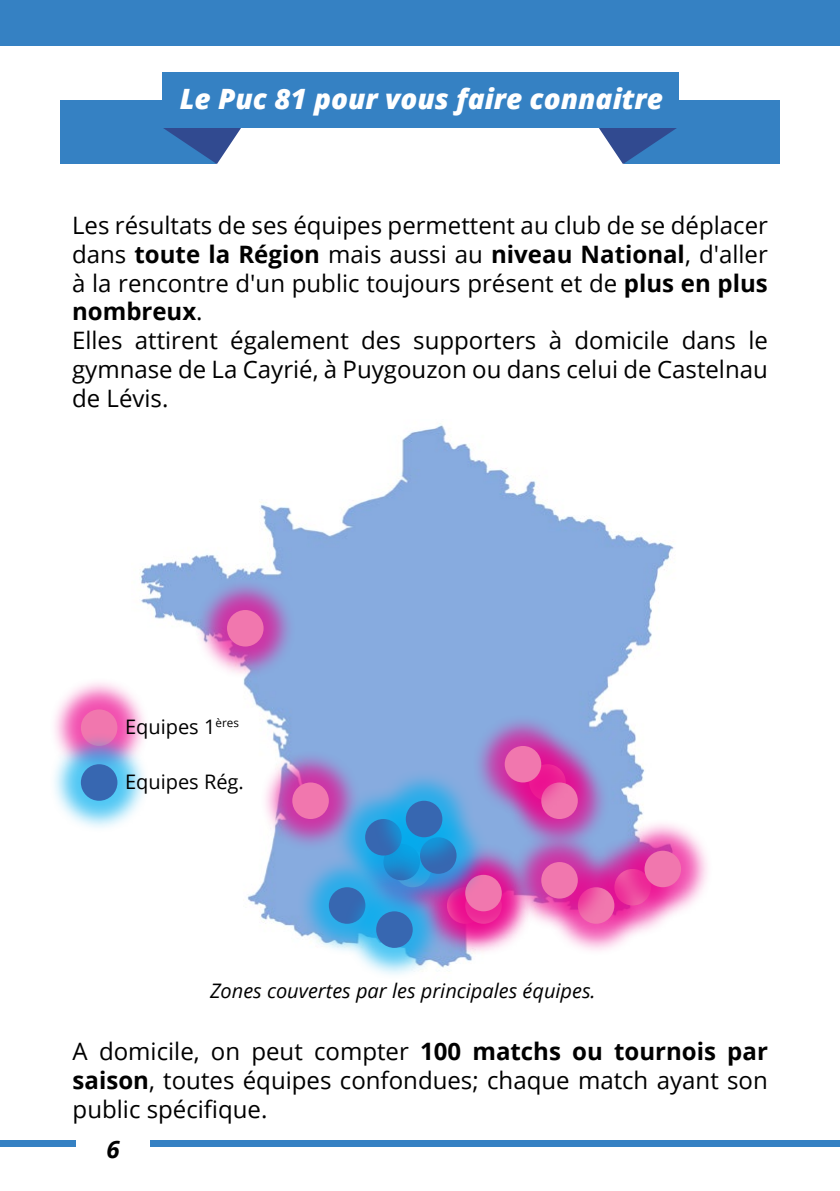
<style>
.page{position:relative;width:840px;height:1191px;background:#fff}
.page>*{position:absolute;margin:0;border:0;box-sizing:border-box;transform-origin:0 0}
.t1{font:italic 800 28px "Open Sans";letter-spacing:-.02em;color:#fff}
.t2{font:24px/28.8px "Open Sans";color:#000}
.t3{font:italic 700 24px "Open Sans";color:#000}
.t4{font:italic 20px "Open Sans";color:#000}
.t5{font:20px "Open Sans";color:#000}
.s1{font-weight:700}
</style>
<div class="page">
<div style="left:0;top:1140px;width:76px;height:6px;background:#3581c3"></div>
<div style="left:150px;top:1140px;width:689px;height:6px;background:#3581c3"></div>
<div style="left:0;top:0;width:839px;height:45px;background:#3581c3"></div>
<img style="left:140px;top:425px;width:534px;height:542px">
<div style="left:61px;top:100px;width:155px;height:63px;background:#3581c3"></div>
<div style="left:623px;top:100px;width:155px;height:63px;background:#3581c3"></div>
<svg style="left:162px;top:127px;width:90px;height:37px"></svg>
<svg style="left:587px;top:127px;width:90px;height:37px"></svg>
<div style="left:162px;top:72px;width:516px;height:55px;background:#3581c3"></div>
<div style="left:432px;top:854px;width:102px;height:102px;background:#ec008c;opacity:.69"></div>
<div style="left:432px;top:842px;width:102px;height:102px;background:#ec008c;opacity:.69"></div>
<div style="left:465px;top:874px;width:36px;height:37px;background:#f177ae;border-radius:50%"></div>
<div style="left:581px;top:836px;width:102px;height:102px;background:#ec008c;opacity:.69"></div>
<div style="left:611px;top:818px;width:102px;height:102px;background:#ec008c;opacity:.69"></div>
<div style="left:644px;top:850px;width:36px;height:37px;background:#f177ae;border-radius:50%"></div>
<div style="left:544px;top:854px;width:102px;height:102px;background:#ec008c;opacity:.69"></div>
<div style="left:577px;top:887px;width:37px;height:36px;background:#f177ae;border-radius:50%"></div>
<div style="left:508px;top:829px;width:102px;height:102px;background:#ec008c;opacity:.69"></div>
<div style="left:541px;top:862px;width:36px;height:36px;background:#f177ae;border-radius:50%"></div>
<div style="left:496px;top:731px;width:102px;height:102px;background:#87abdf"></div>
<div style="left:508px;top:749px;width:102px;height:102px;background:#ec008c;opacity:.69"></div>
<div style="left:541px;top:782px;width:36px;height:37px;background:#f177ae;border-radius:50%"></div>
<div style="left:471px;top:713px;width:102px;height:102px;background:#ec008c;opacity:.69"></div>
<div style="left:504px;top:746px;width:37px;height:36px;background:#f177ae;border-radius:50%"></div>
<div style="left:259px;top:749px;width:102px;height:102px;background:#ec008c;opacity:.69"></div>
<div style="left:292px;top:782px;width:36px;height:37px;background:#f177ae;border-radius:50%"></div>
<div style="left:194px;top:577px;width:102px;height:102px;background:#ec008c;opacity:.69"></div>
<div style="left:227px;top:610px;width:36px;height:36px;background:#f177ae;border-radius:50%"></div>
<div style="left:48px;top:676px;width:102px;height:102px;background:#ec008c;opacity:.69"></div>
<div style="left:81px;top:709px;width:36px;height:37px;background:#f177ae;border-radius:50%"></div>
<div style="left:48px;top:731px;width:102px;height:102px;background:#00aeef;opacity:.69"></div>
<div style="left:81px;top:764px;width:36px;height:36px;background:#3767b1;border-radius:50%"></div>
<div style="left:296px;top:854px;width:102px;height:102px;background:#00aeef;opacity:.69"></div>
<div style="left:328px;top:887px;width:37px;height:36px;background:#3767b1;border-radius:50%"></div>
<div style="left:343px;top:878px;width:102px;height:102px;background:#00aeef;opacity:.69"></div>
<div style="left:376px;top:911px;width:36px;height:37px;background:#3767b1;border-radius:50%"></div>
<div style="left:332px;top:786px;width:102px;height:102px;background:#00aeef;opacity:.69"></div>
<div style="left:365px;top:819px;width:36px;height:36px;background:#3767b1;border-radius:50%"></div>
<div style="left:387px;top:804px;width:102px;height:102px;background:#00aeef;opacity:.69"></div>
<div style="left:420px;top:837px;width:36px;height:36px;background:#3767b1;border-radius:50%"></div>
<div style="left:373px;top:768px;width:102px;height:102px;background:#00aeef;opacity:.69"></div>
<div style="left:405px;top:800px;width:37px;height:37px;background:#3767b1;border-radius:50%"></div>
<p class="t1" style="left:180px;top:78px;width:484px">Le Puc 81 pour vous faire connaitre</p>
<p class="t2" style="left:72px;top:210px;width:697px">Les résultats de ses équipes permettent au club de se déplacer dans <span class="s1">toute la Région</span> mais aussi au <span class="s1">niveau National</span>, d'aller à la rencontre d'un public toujours présent et de <span class="s1">plus en plus nombreux</span>.<br>Elles attirent également des supporters à domicile dans le gymnase de La Cayrié, à Puygouzon ou dans celui de Castelnau de Lévis.</p>
<p class="t5" style="left:125px;top:713px;width:115px">Equipes 1<sup>ères</sup></p>
<p class="t5" style="left:125px;top:767px;width:120px">Equipes Rég.</p>
<p class="t4" style="left:210px;top:976px;width:387px">Zones couvertes par les principales équipes.</p>
<p class="t2" style="left:73px;top:1036px;width:696px;text-align:justify">A domicile, on peut compter <span class="s1">100 matchs ou tournois par saison</span>, toutes équipes confondues; chaque match ayant son public spécifique.</p>
<p class="t3" style="left:106px;top:1132px;width:15px">6</p>
</div>
